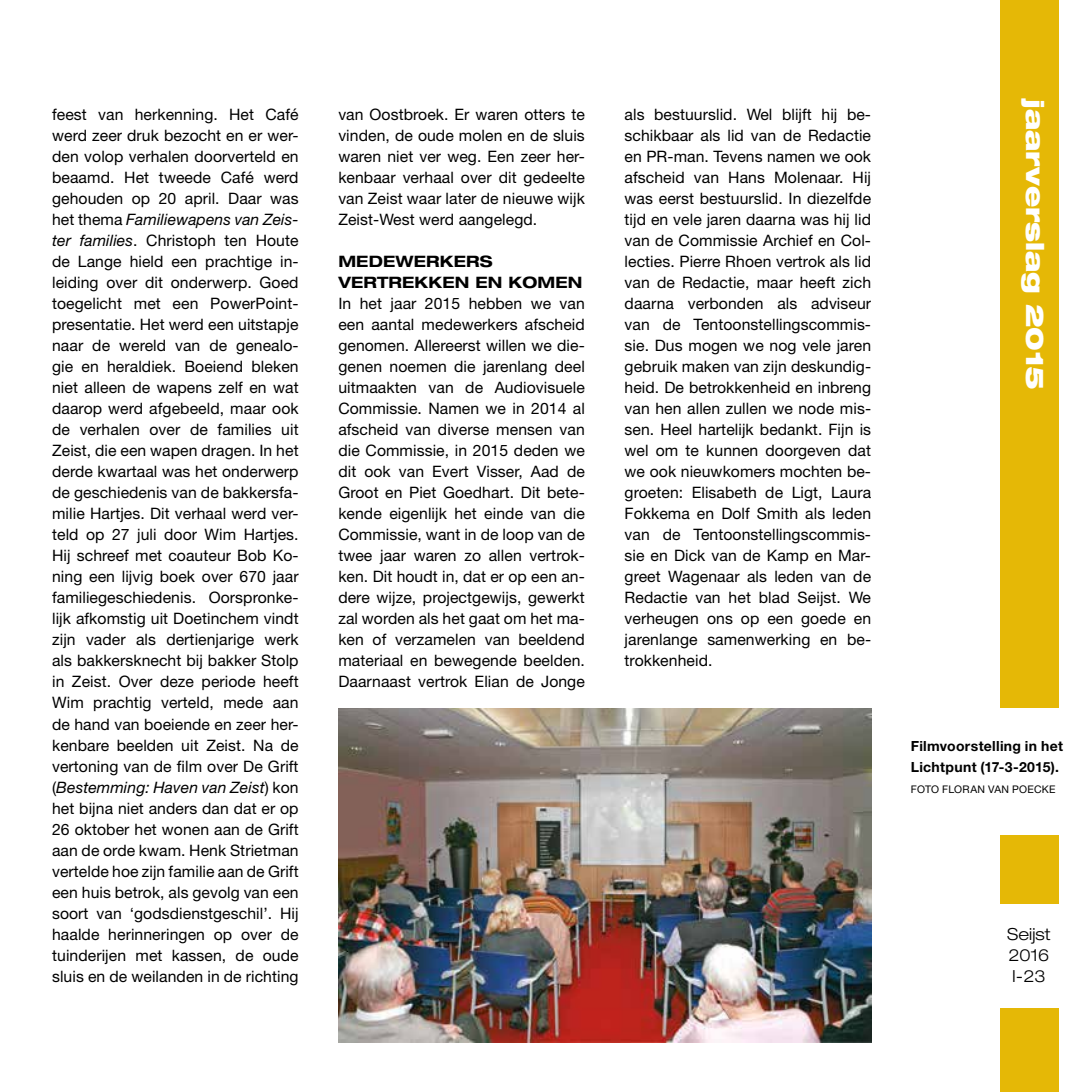
<style>
.page{position:relative;width:1092px;height:1092px;background:#fff}
.page>*{position:absolute;margin:0;border:0;box-sizing:border-box;transform-origin:0 0}
.t1{font:900 expanded 24.5px "Helvetica Neue LT Std";letter-spacing:-.005em;color:#fff}
.t2{font:300 expanded 16.62px/21px "Helvetica Neue LT Std";letter-spacing:.005em;color:#000;text-align:justify}
.t3{font:15.75px/21px "Helvetica Neue LT Std";letter-spacing:.005em;color:#000;text-align:justify}
.t4{font:700 expanded 15.75px/21px "Helvetica Neue LT Std";letter-spacing:.01em;color:#000}
.t5{font:700 14px/21px "Helvetica Neue LT Std";letter-spacing:.02em;color:#000}
.t6{font:10.5px "Helvetica Neue LT Std";letter-spacing:.025em;color:#000}
.s1{font-style:italic}
</style>
<div class="page">
<div style="left:1000px;top:0;width:58px;height:903px;background:#e5b806"></div>
<div style="left:999px;top:1008px;width:59px;height:83px;background:#e5b806"></div>
<div style="left:871px;top:708px;width:220px;height:126px;background:#fff"></div>
<img style="left:338px;top:708px;width:533px;height:334px">
<p class="t3" style="left:52px;top:104px;width:248px">feest van herkenning. Het Café werd zeer druk bezocht en er wer&shy;den volop verhalen doorverteld en beaamd. Het tweede Café werd gehouden op 20 april. Daar was het thema <span class="s1">Familiewapens van Zeis&shy;ter families</span>. Christoph ten Houte de Lange hield een prachtige in&shy;leiding over dit onderwerp. Goed toegelicht met een PowerPoint&shy;presentatie. Het werd een uitstapje naar de wereld van de genealo&shy;gie en heraldiek. Boeiend bleken niet alleen de wapens zelf en wat daarop werd afgebeeld, maar ook de verhalen over de families uit Zeist, die een wapen dragen. In het derde kwartaal was het onderwerp de geschiedenis van de bakkersfa&shy;milie Hartjes. Dit verhaal werd ver&shy;teld op 27 juli door Wim Hartjes.<br>Hij schreef met coauteur Bob Ko&shy;ning een lijvig boek over 670 jaar familiegeschiedenis. Oorspronke&shy;lijk afkomstig uit Doetinchem vindt zijn vader als dertienjarige werk als bakkersknecht bij bakker Stolp in Zeist. Over deze periode heeft Wim prachtig verteld, mede aan de hand van boeiende en zeer her&shy;kenbare beelden uit Zeist. Na de vertoning van de film over De Grift (<span class="s1">Bestemming: Haven van Zeist</span>) kon het bijna niet anders dan dat er op 26 oktober het wonen aan de Grift aan de orde kwam. Henk Strietman vertelde hoe zijn familie aan de Grift een huis betrok, als gevolg van een soort van ‘godsdienstgeschil’. Hij haalde herinneringen op over de tuinderijen met kassen, de oude sluis en de weilanden in de richting</p>
<p class="t3" style="left:338px;top:104px;width:248px">van Oostbroek. Er waren otters te vinden, de oude molen en de sluis waren niet ver weg. Een zeer her&shy;kenbaar verhaal over dit gedeelte van Zeist waar later de nieuwe wijk Zeist-West werd aangelegd.</p>
<p class="t4" style="left:338px;top:250px;width:243px">MEDEWERKERS<br>VERTREKKEN EN KOMEN</p>
<p class="t3" style="left:338px;top:293px;width:248px">In het jaar 2015 hebben we van een aantal medewerkers afscheid genomen. Allereerst willen we die&shy;genen noemen die jarenlang deel uitmaakten van de Audiovisuele Commissie. Namen we in 2014 al afscheid van diverse mensen van die Commissie, in 2015 deden we dit ook van Evert Visser, Aad de Groot en Piet Goedhart. Dit bete&shy;kende eigenlijk het einde van die Commissie, want in de loop van de twee jaar waren zo allen vertrok&shy;ken. Dit houdt in, dat er op een an&shy;dere wijze, projectgewijs, gewerkt zal worden als het gaat om het ma&shy;ken of verzamelen van beeldend materiaal en bewegende beelden.<br>Daarnaast vertrok Elian de Jonge</p>
<p class="t3" style="left:624px;top:104px;width:248px">als bestuurslid. Wel blijft hij be&shy;schikbaar als lid van de Redactie en PR-man. Tevens namen we ook afscheid van Hans Molenaar. Hij was eerst bestuurslid. In diezelfde tijd en vele jaren daarna was hij lid van de Commissie Archief en Col&shy;lecties. Pierre Rhoen vertrok als lid van de Redactie, maar heeft zich daarna verbonden als adviseur van de Tentoonstellingscommis&shy;sie. Dus mogen we nog vele jaren gebruik maken van zijn deskundig&shy;heid. De betrokkenheid en inbreng van hen allen zullen we node mis&shy;sen. Heel hartelijk bedankt. Fijn is wel om te kunnen doorgeven dat we ook nieuwkomers mochten be&shy;groeten: Elisabeth de Ligt, Laura Fokkema en Dolf Smith als leden van de Tentoonstellingscommis&shy;sie en Dick van de Kamp en Mar&shy;greet Wagenaar als leden van de Redactie van het blad Seijst. We verheugen ons op een goede en jarenlange samenwerking en be&shy;trokkenheid.</p>
<h1 class="t1" style="left:1050px;top:99px;width:291px;rotate:90deg">jaarverslag 2015</h1>
<p class="t5" style="left:910px;top:734px;width:154px">Filmvoorstelling in het<br>Lichtpunt (17-3-2015).</p>
<p class="t6" style="left:910px;top:782px;width:146px">FOTO FLORAN VAN POECKE</p>
<p class="t2" style="left:1007px;top:923px;width:45px">Seijst 2016<br>I-23</p>
</div>
